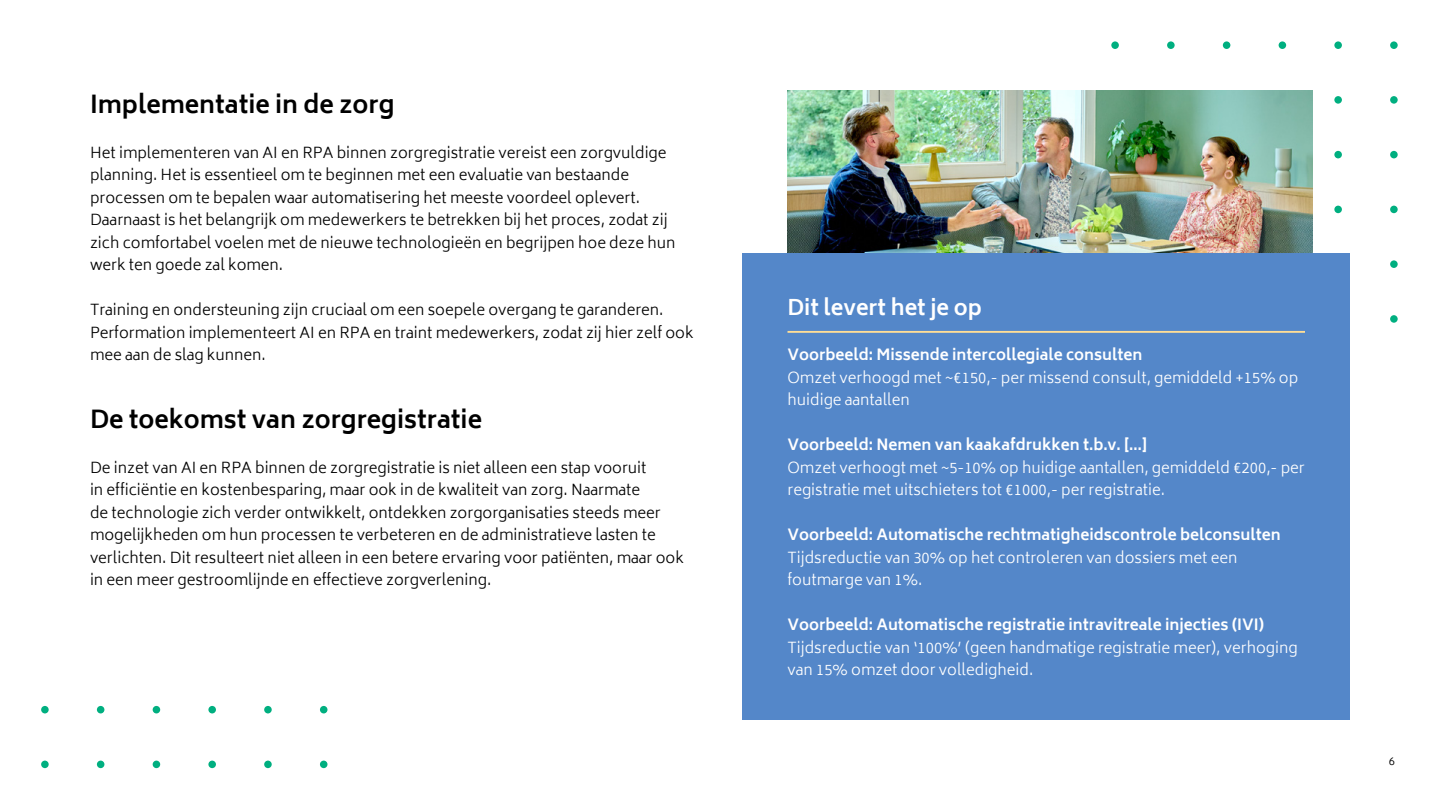
<style>
.page{position:relative;width:1440px;height:810px;background:#fff}
.page>*{position:absolute;margin:0;border:0;box-sizing:border-box;transform-origin:0 0}
.t1{font:700 24px "Biryani";color:#000}
.t2{font:700 21px "Biryani";color:#fff}
.t3{font:300 15px/22.5px "Biryani";color:#000}
.t4{font:300 15px/22.5px "Biryani";color:#fff}
.t5{font:700 15px "Biryani";color:#fff}
.t6{font:300 11.25px "Biryani";color:#000}
</style>
<div class="page">
<svg style="left:1111px;top:41px;width:287px;height:8px"></svg>
<svg style="left:1312px;top:96px;width:86px;height:8px"></svg>
<svg style="left:1312px;top:151px;width:86px;height:7px"></svg>
<svg style="left:1312px;top:206px;width:86px;height:7px"></svg>
<svg style="left:1390px;top:260px;width:8px;height:8px"></svg>
<svg style="left:1390px;top:315px;width:8px;height:8px"></svg>
<img style="left:788px;top:90px;width:524px;height:164px">
<div style="left:743px;top:254px;width:607px;height:466px;background:#5487c9"></div>
<hr style="left:788px;top:331px;width:517px;height:2px;background:#ffde96">
<svg style="left:41px;top:706px;width:286px;height:7px"></svg>
<svg style="left:41px;top:761px;width:286px;height:7px"></svg>
<h1 class="t1" style="left:90px;top:90px;width:306px">Implementatie in de zorg</h1>
<p class="t3" style="left:90px;top:141px;width:587px">Het implementeren van AI en RPA binnen zorgregistratie vereist een zorgvuldige planning. Het is essentieel om te beginnen met een evaluatie van bestaande processen om te bepalen waar automatisering het meeste voordeel oplevert.<br>Daarnaast is het belangrijk om medewerkers te betrekken bij het proces, zodat zij zich comfortabel voelen met de nieuwe technologieën en begrijpen hoe deze hun werk ten goede zal komen.</p>
<p class="t3" style="left:90px;top:299px;width:605px">Training en ondersteuning zijn cruciaal om een soepele overgang te garanderen.<br>Performation implementeert AI en RPA en traint medewerkers, zodat zij hier zelf ook mee aan de slag kunnen.</p>
<h1 class="t1" style="left:90px;top:405px;width:394px">De toekomst van zorgregistratie</h1>
<p class="t3" style="left:90px;top:456px;width:595px">De inzet van AI en RPA binnen de zorgregistratie is niet alleen een stap vooruit<br>in efficiëntie en kostenbesparing, maar ook in de kwaliteit van zorg. Naarmate<br>de technologie zich verder ontwikkelt, ontdekken zorgorganisaties steeds meer mogelijkheden om hun processen te verbeteren en de administratieve lasten te verlichten. Dit resulteert niet alleen in een betere ervaring voor patiënten, maar ook in een meer gestroomlijnde en effectieve zorgverlening.</p>
<h2 class="t2" style="left:788px;top:295px;width:196px">Dit levert het je op</h2>
<p class="t5" style="left:788px;top:346px;width:357px">Voorbeeld: Missende intercollegiale consulten</p>
<p class="t4" style="left:788px;top:366px;width:512px">Omzet verhoogd met ~€150,- per missend consult, gemiddeld +15% op huidige aantallen</p>
<p class="t5" style="left:788px;top:436px;width:361px">Voorbeeld: Nemen van kaakafdrukken t.b.v. […]</p>
<p class="t4" style="left:788px;top:456px;width:519px">Omzet verhoogt met ~5-10% op huidige aantallen, gemiddeld €200,- per registratie met uitschieters tot €1000,- per registratie.</p>
<p class="t5" style="left:788px;top:526px;width:495px">Voorbeeld: Automatische rechtmatigheidscontrole belconsulten</p>
<p class="t4" style="left:788px;top:546px;width:451px">Tijdsreductie van 30% op het controleren van dossiers met een foutmarge van 1%.</p>
<p class="t5" style="left:788px;top:616px;width:478px">Voorbeeld: Automatische registratie intravitreale injecties (IVI)</p>
<p class="t4" style="left:788px;top:636px;width:512px">Tijdsreductie van ‘100%’ (geen handmatige registratie meer), verhoging van 15% omzet door volledigheid.</p>
<p class="t6" style="left:1389px;top:755px;width:8px">6</p>
</div>
